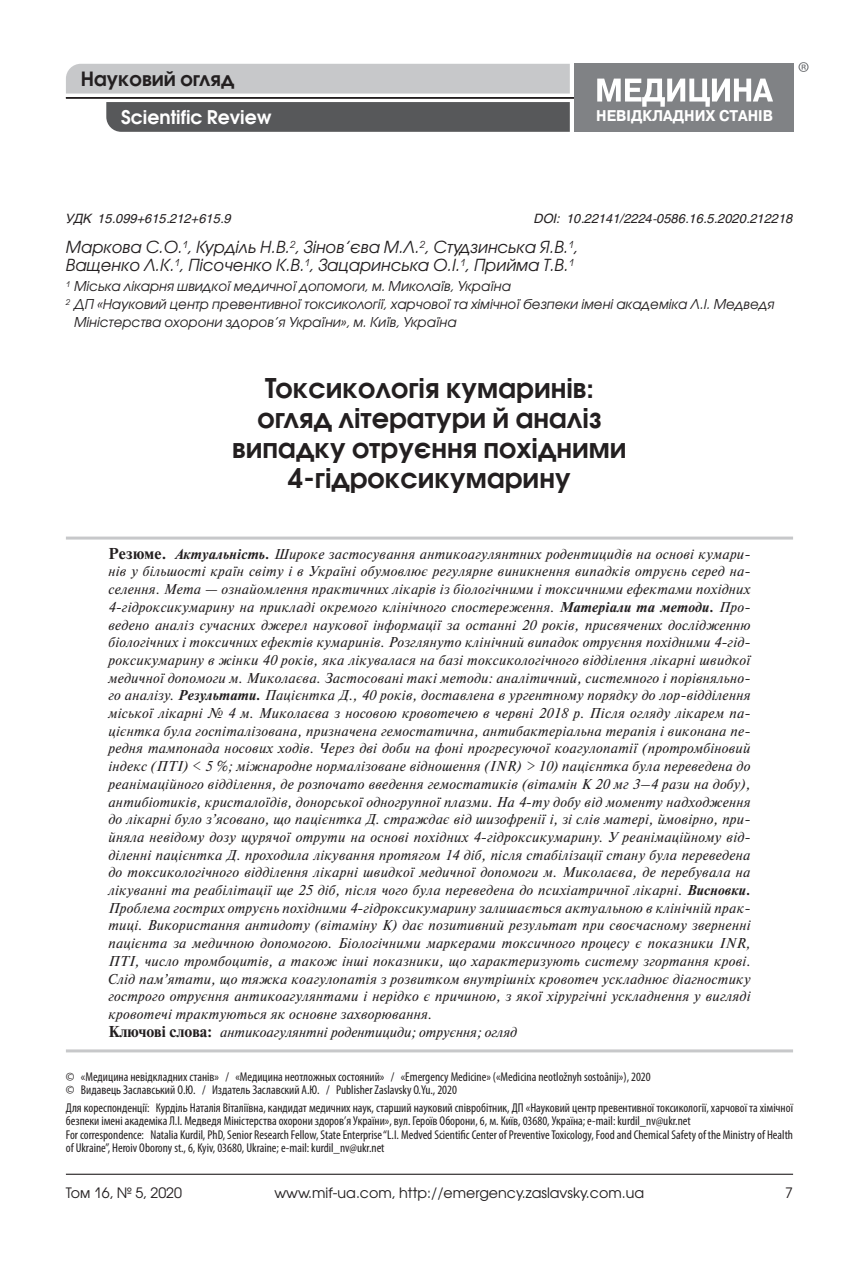
<style>
.page{position:relative;width:859px;height:1263px;background:#fff}
.page>*{position:absolute;margin:0;border:0;box-sizing:border-box;transform-origin:0 0}
.t1{font:700 27px/30px "Avant Garde Gothic C";color:#231f20;text-align:center}
.t2{font:700 19.5px "Avant Garde Gothic C";color:#231f20}
.t3{font:700 18.75px "Avant Garde Gothic C";color:#fff}
.t4{font:italic 16.5px/18px "Avant Garde Gothic C";color:#231f20}
.t5{font:700 15.45px "Pragmatica";color:#fff;scale:.92 1}
.t6{font:italic 14.25px/17.7px "Newton C";letter-spacing:.02em;color:#231f20}
.t7{font:14.25px "Avant Garde Gothic C";color:#231f20}
.t8{font:italic 13.5px "Avant Garde Gothic C";color:#231f20}
.t9{font:condensed 12.75px/13.5px "Myriad Pro";color:#231f20}
.t10{font:italic 12.75px "Helios";color:#231f20}
.s1{font-weight:700;font-style:normal;font-size:15.75px}
.s2{font-weight:700}
</style>
<div class="page">
<hr style="left:66px;top:1174px;width:727px;height:1px;background:#231f20">
<div style="left:66px;top:64px;width:504px;height:30px;background:#c7c8ca"></div>
<hr style="left:66px;top:97px;width:510px;height:1px;background:#231f20">
<svg style="left:106px;top:102px;width:464px;height:30px;background:#595a5b"></svg>
<div style="left:574px;top:64px;width:219px;height:68px;background:#808285"></div>
<svg style="left:597px;top:79px;width:176px;height:28px"></svg>
<svg style="left:798px;top:62px;width:11px;height:10px"></svg>
<hr style="left:66px;top:537px;width:727px;height:3px;background:#c7c8ca">
<hr style="left:66px;top:1049px;width:727px;height:3px;background:#c7c8ca">
<h2 class="t2" style="left:81px;top:67px;width:155px">Науковий огляд</h2>
<h3 class="t3" style="left:121px;top:106px;width:152px">Scientific Review</h3>
<p class="t5" style="left:596px;top:105px;width:194px">НЕВІДКЛАДНИХ СТАНІВ</p>
<p class="t10" style="left:66px;top:210px;width:167px">УДК 15.099+615.212+615.9</p>
<p class="t10" style="left:534px;top:210px;width:260px">DOI: 10.22141/2224-0586.16.5.2020.212218</p>
<p class="t4" style="left:66px;top:238px;width:514px">Маркова С.О.<sup>1</sup>, Курділь Н.В.<sup>2</sup>, Зінов’єва М.Л.<sup>2</sup>, Студзинська Я.В.<sup>1</sup>,<br>Ващенко Л.К.<sup>1</sup>, Пісоченко К.В.<sup>1</sup>, Зацаринська О.І.<sup>1</sup>, Прийма Т.В.<sup>1</sup></p>
<p class="t8" style="left:66px;top:279px;width:446px"><sup>1</sup> Міська лікарня швидкої медичної допомоги, м. Миколаїв, Україна</p>
<p class="t8" style="left:66px;top:297px;width:710px"><sup>2</sup> ДП «Науковий центр превентивної токсикології, харчової та хімічної безпеки імені академіка Л.І. Медведя</p>
<p class="t8" style="left:74px;top:315px;width:384px">Міністерства охорони здоров’я України», м. Київ, Україна</p>
<h1 class="t1" style="left:232px;top:372px;width:396px">Токсикологія кумаринів: огляд літератури й аналіз випадку отруєння похідними<br>4-гідроксикумарину</h1>
<p class="t6" style="left:108px;top:545px;width:644px"><span class="s1">Резюме.</span> <span class="s2">Актуальність.</span> Широке застосування антикоагулянтних родентицидів на основі кумари&shy;нів у більшості країн світу і в Україні обумовлює регулярне виникнення випадків отруєнь серед на&shy;селення. Мета — ознайомлення практичних лікарів із біологічними і токсичними ефектами похідних 4-гідроксикумарину на прикладі окремого клінічного спостереження. <span class="s2">Матеріали та методи.</span> Про&shy;ведено аналіз сучасних джерел наукової інформації за останні 20 років, присвячених дослідженню біологічних і токсичних ефектів кумаринів. Розглянуто клінічний випадок отруєння похідними 4-гід&shy;роксикумарину в жінки 40 років, яка лікувалася на базі токсикологічного відділення лікарні швидкої медичної допомоги м. Миколаєва. Застосовані такі методи: аналітичний, системного і порівняльно&shy;го аналізу. <span class="s2">Результати.</span> Пацієнтка Д., 40 років, доставлена в ургентному порядку до лор-відділення міської лікарні № 4 м. Миколаєва з носовою кровотечею в червні 2018 р. Після огляду лікарем па&shy;цієнтка була госпіталізована, призначена гемостатична, антибактеріальна терапія і виконана пе&shy;редня тампонада носових ходів. Через дві доби на фоні прогресуючої коагулопатії (протромбіновий індекс (ПТІ) &lt; 5 %; міжнародне нормалізоване відношення (INR) &gt; 10) пацієнтка була переведена до реанімаційного відділення, де розпочато введення гемостатиків (вітамін К 20 мг 3–4 рази на добу), антибіотиків, кристалоїдів, донорської одногрупної плазми. На 4-ту добу від моменту надходження до лікарні було з’ясовано, що пацієнтка Д. страждає від шизофренії і, зі слів матері, ймовірно, при&shy;йняла невідому дозу щурячої отрути на основі похідних 4-гідроксикумарину. У реанімаційному від&shy;діленні пацієнтка Д. проходила лікування протягом 14 діб, після стабілізації стану була переведена до токсикологічного відділення лікарні швидкої медичної допомоги м. Миколаєва, де перебувала на лікуванні та реабілітації ще 25 діб, після чого була переведена до психіатричної лікарні. <span class="s2">Висновки.<br></span>Проблема гострих отруєнь похідними 4-гідроксикумарину залишається актуальною в клінічній прак&shy;тиці. Використання антидоту (вітаміну К) дає позитивний результат при своєчасному зверненні пацієнта за медичною допомогою. Біологічними маркерами токсичного процесу є показники INR, ПТІ, число тромбоцитів, а також інші показники, що характеризують систему згортання крові.<br>Слід пам’ятати, що тяжка коагулопатія з розвитком внутрішніх кровотеч ускладнює діагностику гострого отруєння антикоагулянтами і нерідко є причиною, з якої хірургічні ускладнення у вигляді кровотечі трактуються як основне захворювання.<br><span class="s1">Ключові слова:</span> антикоагулянтні родентициди; отруєння; огляд</p>
<p class="t9" style="left:66px;top:1069px;width:586px">© «Медицина невідкладних станів» / «Медицина неотложных состояний» / «Emergency Medicine» («Medicina neotložnyh sostoânij»), 2020 © Видавець Заславський О.Ю. / Издатель Заславский А.Ю. / Publisher Zaslavsky O.Yu., 2020</p>
<p class="t9" style="left:66px;top:1101px;width:729px">Для кореспонденції: Курділь Наталія Віталіївна, кандидат медичних наук, старший науковий співробітник, ДП «Науковий центр превентивної токсикології, харчової та хімічної безпеки імені академіка Л.І. Медведя Міністерства охорони здоров’я України», вул. Героїв Оборони, 6, м. Київ, 03680, Україна; e-mail: kurdil_nv@ukr.net<br>For correspondence: Natalia Kurdil, PhD, Senior Research Fellow, State Enterprise “L.I. Medved Scientific Center of Preventive Toxicology, Food and Chemical Safety of the Ministry of Health of Ukraine”, Heroiv Oborony st., 6, Kyiv, 03680, Ukraine; e-mail: kurdil_nv@ukr.net</p>
<p class="t7" style="left:66px;top:1185px;width:118px">Том 16, № 5, 2020</p>
<p class="t7" style="left:274px;top:1185px;width:371px">www.mif-ua.com, http://emergency.zaslavsky.com.ua</p>
<p class="t7" style="left:785px;top:1185px;width:9px">7</p>
</div>
